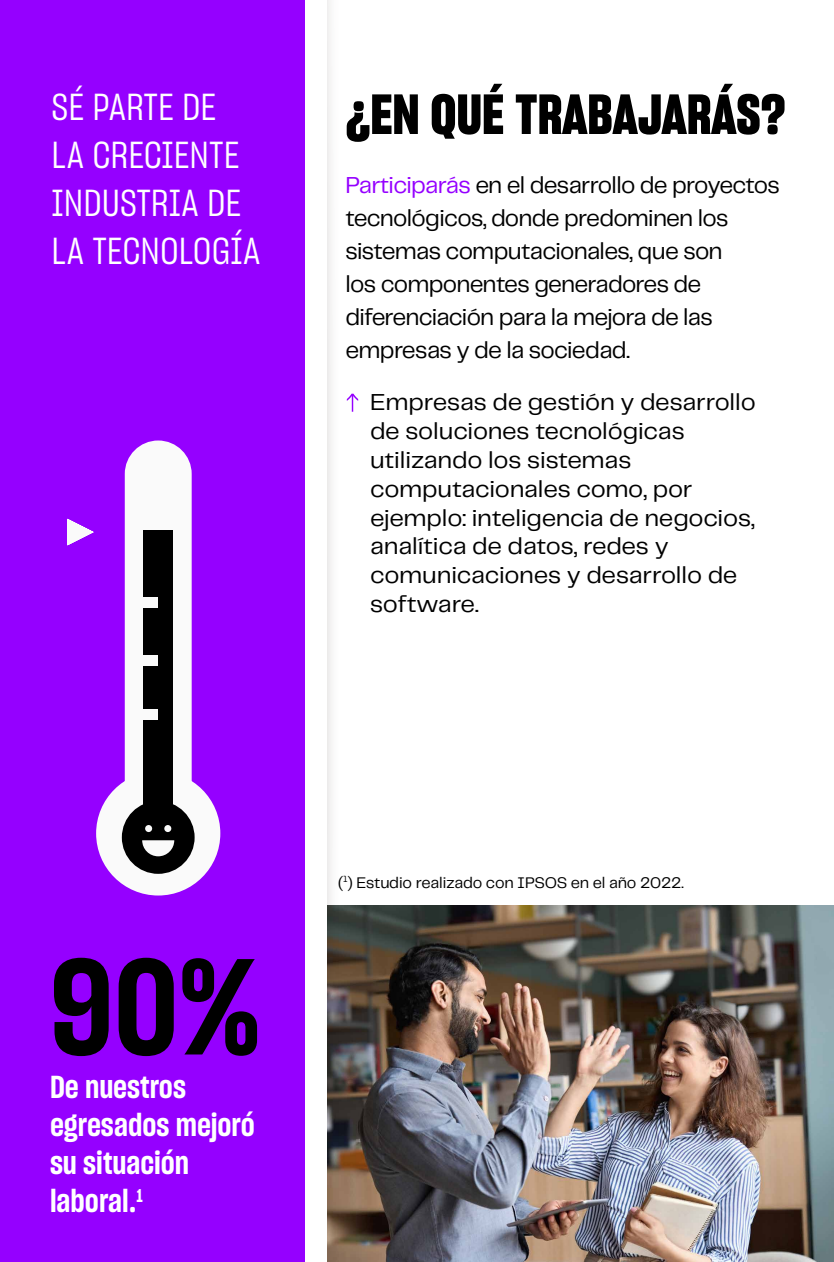
<style>
.page{position:relative;width:834px;height:1262px;background:#fff}
.page>*{position:absolute;margin:0;border:0;box-sizing:border-box;transform-origin:0 0}
.t1{font:133.05px "Sharp Grotesk Semi Bold 15";color:#000}
.t2{font:55px "Sharp Grotesk Bold 15";color:#000}
.t3{font:37px/48px "Sharp Grotesk Book 15";color:#fff}
.t4{font:31px/38px "Sharp Grotesk Semi Bold 15";color:#fff}
.t5{font:24px/28.8px "Telegraf";letter-spacing:-.02em;color:#000;scale:1.05 1}
.t6{font:24px/33px "Telegraf";letter-spacing:-.02em;color:#000}
.t7{font:16px "Telegraf";letter-spacing:-.015em;color:#000}
.s1{color:#9500ff}
</style>
<div class="page">
<img style="left:338px;top:906px;width:496px;height:356px">
<div style="left:0;top:0;width:316px;height:1262px;background:#9500ff"></div>
<svg style="left:327px;top:0;width:11px;height:1262px"></svg>
<svg style="left:347px;top:394px;width:11px;height:18px"></svg>
<div style="left:306px;top:0;width:21px;height:1262px;background:#fff"></div>
<svg style="left:67px;top:519px;width:27px;height:26px"></svg>
<div style="left:96px;top:771px;width:124px;height:125px;background:#fafafa;border-radius:50%"></div>
<div style="left:125px;top:441px;width:67px;height:381px;background:#fafafa"></div>
<div style="left:122px;top:801px;width:73px;height:73px;background:#000;border-radius:50%"></div>
<div style="left:143px;top:530px;width:30px;height:318px;background:#000"></div>
<div style="left:145px;top:825px;width:7px;height:7px;background:#fafafa;border-radius:50%"></div>
<div style="left:164px;top:825px;width:7px;height:7px;background:#fafafa;border-radius:50%"></div>
<svg style="left:142px;top:840px;width:32px;height:16px"></svg>
<div style="left:138px;top:597px;width:20px;height:11px;background:#fafafa"></div>
<div style="left:138px;top:655px;width:20px;height:11px;background:#fafafa"></div>
<div style="left:138px;top:709px;width:20px;height:11px;background:#fafafa"></div>
<h3 class="t3" style="left:52px;top:81px;width:210px">SÉ PARTE DE<br>LA CRECIENTE<br>INDUSTRIA DE<br>LA TECNOLOGÍA</h3>
<h2 class="t2" style="left:346px;top:76px;width:441px">¿EN QUÉ TRABAJARÁS?</h2>
<p class="t6" style="left:345px;top:168px;width:436px"><span class="s1">Participarás</span> en el desarrollo de proyectos tecnológicos, donde predominen los sistemas computacionales, que son<br>los componentes generadores de diferenciación para la mejora de las empresas y de la sociedad.</p>
<p class="t5" style="left:370px;top:387px;width:369px">Empresas de gestión y desarrollo de soluciones tecnológicas utilizando los sistemas computacionales como, por ejemplo: inteligencia de negocios, analítica de datos, redes y comunicaciones y desarrollo de software.</p>
<h1 class="t1" style="left:50px;top:914px;width:212px">90%</h1>
<p class="t4" style="left:50px;top:1067px;width:206px">De nuestros egresados mejoró su situación laboral.<sup>1</sup></p>
<p class="t7" style="left:338px;top:872px;width:347px">(<sup>1</sup>) Estudio realizado con IPSOS en el año 2022.</p>
</div>
